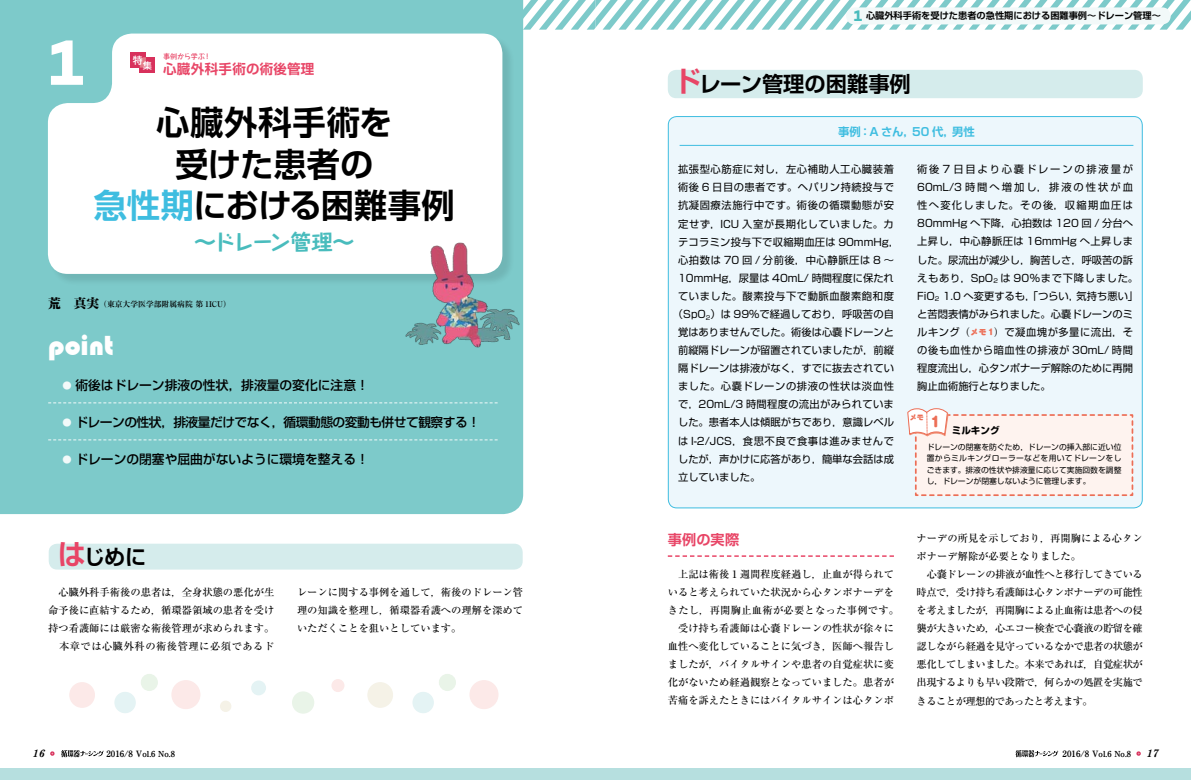
<style>
.page{position:relative;width:1191px;height:780px;background:#fff}
.page>*{position:absolute;margin:0;border:0;box-sizing:border-box;transform-origin:0 0}
.t1{font:65.2px "Campton Bold DEMO";color:#fff}
.t2{font:700 33.3px/41.8px "Shin Go Pr 6 De";color:#000;text-align:center}
.t3{font:28.5px "Bauhaus 93";color:#fff}
.t4{font:700 21.3px "Shin Go Pr 6 De";color:#000}
.t5{font:700 21.3px "Taka Hand Std";letter-spacing:-.1em;color:#49bcbd}
.t6{font:15.6px "Campton Bold DEMO";color:#49bcbd}
.t7{font:700 14.2px "Shin Go Pro De";letter-spacing:.01em;color:#e84566}
.t8{font:700 13.5px "Shin Go Pr 6 De";letter-spacing:.025em;color:#e84566}
.t9{font:13.5px "Tunnel Min Wideline";color:#ec6e56}
.t10{font:500 12.8px "Shin Go Pr 6";color:#000}
.t11{font:500 12.8px "Shin Go Pr 6";letter-spacing:-.04em;color:#000}
.t12{font:700 11.3px "Shin Go Pr 6 N De";color:#3ebde0}
.t13{font:italic 700 10.6px "Century Schoolbook";color:#000}
.t14{font:10.3px/18.1px "Shin Go Pr 6";letter-spacing:.005em;color:#000}
.t15{font:500 10.3px/18.1px "Ryumin Pr 6";color:#000;text-align:justify}
.t16{font:500 10.3px/18.1px "Ryumin Pr 6";letter-spacing:-.045em;color:#000}
.t17{font:10.3px "Shin Go Pr 6";letter-spacing:.055em;color:#000}
.t18{font:10.3px "Shin Go Pr 6";letter-spacing:.025em;color:#000}
.t19{font:10.3px "Shin Go Pr 6";letter-spacing:.03em;color:#000}
.t20{font:10.3px "Shin Go Pr 6";letter-spacing:.065em;color:#000}
.t21{font:10.3px "Shin Go Pr 6";letter-spacing:.045em;color:#000}
.t22{font:10.3px "Shin Go Pr 6";letter-spacing:.06em;color:#000}
.t23{font:500 9.9px "UD Shin M Go Pro";color:#fff}
.t24{font:700 9.6px "Soft Go Std";color:#000}
.t25{font:700 9.2px "Shin Go Pr 6 De";color:#000}
.t26{font:500 9.2px "UD Shin M Go Pro";color:#fff}
.t27{font:8.2px "Antique Std ANM";color:#000}
.t28{font:7.8px/11.3px "Soft Go Std";color:#000;text-align:justify}
.t29{font:700 7.8px "Ryumin Pr 6";color:#000}
.t30{font:700 7.1px "Taka Hand Std De";letter-spacing:-.02em;color:#e84566}
.t31{font:7px "Tunnel Min Wideline 90 pv RKSJ H";color:#ec6e56}
.s1{color:#3ebde0}
.s2{font-weight:800;font-stretch:expanded;font-size:12.8px}
.s3{font-family:"Shin Go Pr 6 De";font-weight:700;font-size:9.2px;color:#f2f9f9}
.s4{font-size:28.3px;color:#e84566}
.s5{font-family:"Ryumin Pr 6";font-weight:400;font-style:normal;font-size:8.2px;color:#d8315c}
.s6{font-size:8.6px}
.s7{font-family:"Ryumin Pr 6";font-weight:500}
.s8{font-family:"Tunnel Min Tightline";font-size:7.8px;color:#ec6e56}
.s9{font-family:"Ryumin Pr 6";color:#d8315c}
.s10{font-family:"Century Schoolbook";font-weight:700;font-style:italic;font-size:10.6px}
</style>
<div class="page">
<div style="left:0;top:768px;width:595px;height:12px;background:#b6dfdf"></div>
<div style="left:595px;top:768px;width:596px;height:12px;background:#b6dfdf"></div>
<svg style="left:523px;top:0;width:668px;height:30px"></svg>
<div style="left:0;top:0;width:523px;height:514px;background:#7dcaca"></div>
<div style="left:49px;top:35px;width:466px;height:251px;background:#000;opacity:.1"></div>
<svg style="left:48px;top:34px;width:454px;height:240px"></svg>
<div style="left:140px;top:57px;width:15px;height:16px;background:#d8315c"></div>
<div style="left:130px;top:52px;width:16px;height:16px;background:#d8315c"></div>
<svg style="left:140px;top:57px;width:6px;height:11px"></svg>
<div style="left:49px;top:543px;width:473px;height:26px;background:#d5ecec;border-radius:9px"></div>
<div style="left:668px;top:70px;width:474px;height:28px;background:#d5ecec;border-radius:9px"></div>
<svg style="left:48px;top:402px;width:449px;height:1px"></svg>
<svg style="left:48px;top:439px;width:449px;height:1px"></svg>
<svg style="left:668px;top:555px;width:226px;height:2px"></svg>
<div style="left:668px;top:116px;width:474px;height:392px;background:#edf7fc;border-radius:9px"></div>
<hr style="left:679px;top:145px;width:454px;height:1px;background:#3ebde0">
<svg style="left:907px;top:408px;width:227px;height:88px;background:#fbedea"></svg>
<svg style="left:292px;top:691px;width:22px;height:22px"></svg>
<svg style="left:251px;top:680px;width:15px;height:15px"></svg>
<svg style="left:69px;top:682px;width:26px;height:25px"></svg>
<svg style="left:114px;top:674px;width:44px;height:39px"></svg>
<svg style="left:171px;top:680px;width:29px;height:29px"></svg>
<svg style="left:367px;top:682px;width:26px;height:25px"></svg>
<svg style="left:412px;top:674px;width:44px;height:39px"></svg>
<svg style="left:469px;top:680px;width:29px;height:29px"></svg>
<svg style="left:331px;top:679px;width:13px;height:13px"></svg>
<svg style="left:220px;top:701px;width:11px;height:11px"></svg>
<img style="left:391px;top:238px;width:133px;height:114px">
<svg style="left:50px;top:751px;width:5px;height:4px"></svg>
<svg style="left:61px;top:750px;width:43px;height:7px"></svg>
<div style="left:846px;top:7px;width:324px;height:17px;background:#f2f9f9;border-radius:9px"></div>
<svg style="left:1015px;top:750px;width:43px;height:7px"></svg>
<svg style="left:1136px;top:751px;width:4px;height:4px"></svg>
<h1 class="t1" style="left:49px;top:25px;width:36px">1</h1>
<p class="t23" style="left:133px;top:52px;width:11px">特</p>
<p class="t26" style="left:143px;top:58px;width:11px">集</p>
<p class="t30" style="left:163px;top:51px;width:49px">事例から学ぶ！</p>
<h3 class="t8" style="left:163px;top:58px;width:153px">心臓外科手術の術後管理</h3>
<h2 class="t2" style="left:94px;top:100px;width:363px">心臓外科手術を<br>受けた患者の<br><span class="s1">急性期</span>における困難事例</h2>
<h3 class="t5" style="left:195px;top:227px;width:161px">〜ドレーン管理〜</h3>
<p class="t29" style="left:48px;top:298px;width:184px"><span class="s2">荒　真実</span>（東京大学医学部附属病院 第 1ICU）</p>
<h3 class="t3" style="left:48px;top:329px;width:67px">point</h3>
<p class="t10" style="left:62px;top:374px;width:308px"><span class="s3">●</span> 術後はドレーン排液の性状，排液量の変化に注意！</p>
<p class="t11" style="left:62px;top:411px;width:419px"><span class="s3">●</span> ドレーンの性状，排液量だけでなく，循環動態の変動も併せて観察する！</p>
<p class="t10" style="left:62px;top:448px;width:308px"><span class="s3">●</span> ドレーンの閉塞や屈曲がないように環境を整える！</p>
<h3 class="t4" style="left:58px;top:539px;width:90px"><span class="s4">は</span>じめに</h3>
<p class="t15" style="left:48px;top:582px;width:228px">　心臓外科手術後の患者は，全身状態の悪化が生命予後に直結するため，循環器領域の患者を受け持つ看護師には厳密な術後管理が求められます。　本章では心臓外科の術後管理に必須であるド</p>
<p class="t15" style="left:297px;top:582px;width:228px">レーンに関する事例を通して，術後のドレーン管理の知識を整理し，循環器看護への理解を深めていただくことを狙いとしています。</p>
<p class="t13" style="left:33px;top:747px;width:25px">16 <span class="s5">・</span></p>
<p class="t27" style="left:106px;top:747px;width:70px"><span class="s6">2016/8 V</span>ol.6 No.8</p>
<h3 class="t6" style="left:854px;top:7px;width:10px">1</h3>
<p class="t25" style="left:866px;top:8px;width:296px">心臓外科手術を受けた患者の急性期における困難事例〜ドレーン管理〜</p>
<h3 class="t4" style="left:673px;top:66px;width:239px"><span class="s4">ド</span>レーン管理の困難事例</h3>
<p class="t12" style="left:838px;top:122px;width:138px">事例：A さん，50 代，男性</p>
<p class="t17" style="left:678px;top:161px;width:217px">拡張型心筋症に対し，左心補助人工心臓装着</p>
<p class="t21" style="left:678px;top:179px;width:217px">術後 6 日目の患者です。ヘパリン持続投与で</p>
<p class="t17" style="left:678px;top:197px;width:217px">抗凝固療法施行中です。術後の循環動態が安</p>
<p class="t20" style="left:678px;top:215px;width:217px">定せず，ICU 入室が長期化していました。カ</p>
<p class="t18" style="left:678px;top:233px;width:222px">テコラミン投与下で収縮期血圧は 90mmHg，</p>
<p class="t22" style="left:678px;top:251px;width:217px">心拍数は 70 回 / 分前後，中心静脈圧は 8 〜</p>
<p class="t14" style="left:678px;top:268px;width:217px">10mmHg，尿量は 40mL/ 時間程度に保たれ</p>
<p class="t17" style="left:678px;top:287px;width:217px">ていました。酸素投与下で動脈血酸素飽和度</p>
<p class="t14" style="left:673px;top:304px;width:222px">（SpO<sub>2</sub>）は 99％で経過しており，呼吸苦の自</p>
<p class="t14" style="left:678px;top:322px;width:217px">覚はありませんでした。術後は心嚢ドレーンと</p>
<p class="t14" style="left:678px;top:340px;width:217px">前縦隔ドレーンが留置されていましたが，前縦</p>
<p class="t14" style="left:678px;top:358px;width:217px">隔ドレーンは排液がなく，すでに抜去されてい</p>
<p class="t17" style="left:678px;top:378px;width:217px">ました。心嚢ドレーンの排液の性状は淡血性</p>
<p class="t19" style="left:678px;top:396px;width:217px">で，20mL/3 時間程度の流出がみられていま</p>
<p class="t14" style="left:678px;top:413px;width:217px">した。患者本人は傾眠がちであり，意識レベル</p>
<p class="t17" style="left:678px;top:432px;width:217px">は I-2/JCS，食思不良で食事は進みませんで</p>
<p class="t14" style="left:678px;top:449px;width:217px">したが，声かけに応答があり，簡単な会話は成</p>
<p class="t14" style="left:678px;top:467px;width:84px">立していました。</p>
<p class="t14" style="left:917px;top:159px;width:222px">術後7日目より心嚢ドレーンの排液量が<br>60mL/3時間へ増加し，排液の性状が血性へ変化しました。その後，収縮期血圧は<br>80mmHg へ下降，心拍数は 120 回 / 分台へ上昇し，中心静脈圧は 16mmHg へ上昇しました。尿流出が減少し，胸苦しさ，呼吸苦の訴えもあり，SpO<sub>2</sub> は 90％まで下降しました。<br>FiO<sub>2</sub> 1.0 へ変更するも，「つらい，気持ち悪い」と苦悶表情がみられました。心嚢ドレーンのミルキング<span class="s7">（</span><span class="s8">メモ 1</span><span class="s7">）</span>で凝血塊が多量に流出，その後も血性から暗血性の排液が 30mL/ 時間程度流出し，心タンポナーデ解除のために再開胸止血術施行となりました。</p>
<p class="t24" style="left:951px;top:423px;width:49px">ミルキング</p>
<p class="t28" style="left:926px;top:440px;width:196px">ドレーンの閉塞を防ぐため，ドレーンの挿入部に近い位置からミルキングローラーなどを用いてドレーンをしごきます。排液の性状や排液量に応じて実施回数を調整し，ドレーンが閉塞しないように管理します。</p>
<p class="t31" style="left:910px;top:412px;width:15px">メモ</p>
<h3 class="t9" style="left:931px;top:411px;width:10px">1</h3>
<h3 class="t7" style="left:668px;top:528px;width:73px">事例の実際</h3>
<p class="t15" style="left:668px;top:564px;width:233px;text-align:left">　上記は術後 1 週間程度経過し，止血が得られていると考えられていた状況から心タンポナーデをきたし，再開胸止血術が必要となった事例です。　受け持ち看護師は心嚢ドレーンの性状が徐々に血性へ変化していることに気づき，医師へ報告しましたが，バイタルサインや患者の自覚症状に変化がないため経過観察となっていました。患者が苦痛を訴えたときにはバイタルサインは心タンポ</p>
<p class="t16" style="left:916px;top:528px;width:228px">ナーデの所見を示しており，再開胸による心タンポナーデ解除が必要となりました。<br>　心嚢ドレーンの排液が血性へと移行してきている時点で，受け持ち看護師は心タンポナーデの可能性を考えましたが，再開胸による止血術は患者への侵襲が大きいため，心エコー検査で心嚢液の貯留を確認しながら経過を見守っているなかで患者の状態が悪化してしまいました。本来であれば，自覚症状が出現するよりも早い段階で，何らかの処置を実施できることが理想的であったと考えます。</p>
<p class="t27" style="left:1062px;top:747px;width:97px"><span class="s6">2016/8 V</span>ol.6 No.8 <span class="s9">・</span> <span class="s10">17</span></p>
</div>
